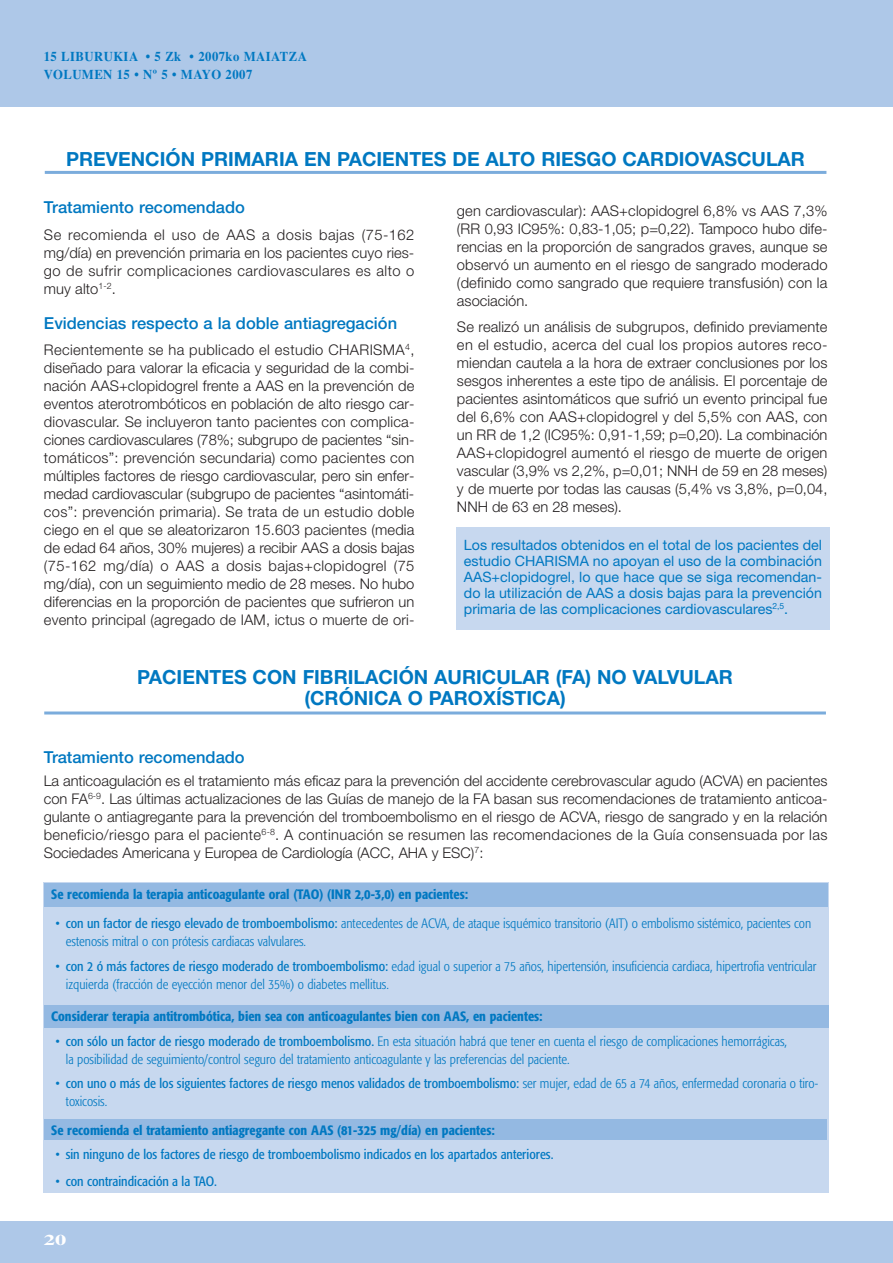
<style>
.page{position:relative;width:893px;height:1263px;background:#fff}
.page>*{position:absolute;margin:0;border:0;box-sizing:border-box;transform-origin:0 0}
.t1{font:700 19.5px/21px "Helvetica Neue";color:#0078c1;text-align:center}
.t2{font:500 16.5px "Helvetica Neue";color:#0078c1}
.t3{font:700 15px "Times";color:#fff;scale:1.5 1}
.t4{font:300 14.7px/18px "Helvetica Neue";letter-spacing:.005em;color:#231f20;text-align:justify}
.t5{font:14.25px/15.9px "Helvetica Neue";color:#0078c1;text-align:justify}
.t6{font:300 condensed 13.5px/18px "Formata";color:#0078c1}
.t7{font:condensed 13.5px/18px "Formata";color:#0078c1}
.t8{font:500 condensed 13.5px "Formata";color:#0078c1}
.t9{font:700 13.5px/18px "Times";letter-spacing:.035em;color:#0078c1;scale:.94 1}
.s1{font-weight:400}
.s2{font-weight:300}
</style>
<div class="page">
<div style="left:43px;top:883px;width:786px;height:310px;background:#c7d8ef"></div>
<div style="left:44px;top:884px;width:783px;height:23px;background:#94b9e2"></div>
<div style="left:44px;top:1005px;width:784px;height:23px;background:#94b9e2"></div>
<div style="left:45px;top:1120px;width:781px;height:20px;background:#94b9e2"></div>
<div style="left:0;top:1221px;width:893px;height:42px;background:#aec8e8"></div>
<div style="left:0;top:0;width:893px;height:106px;background:#aec8e8"></div>
<hr style="left:45px;top:171px;width:781px;height:3px;background:#7bacdc">
<div style="left:456px;top:527px;width:373px;height:102px;background:#c7d8ef"></div>
<hr style="left:44px;top:712px;width:782px;height:3px;background:#7bacdc">
<p class="t9" style="left:44px;top:49px;width:281px">15 LIBURUKIA • 5 Zk • 2007ko MAIATZA<br>VOLUMEN 15 • Nº 5 • MAYO 2007</p>
<h1 class="t1" style="left:66px;top:151px;width:740px">PREVENCIÓN PRIMARIA EN PACIENTES DE ALTO RIESGO CARDIOVASCULAR</h1>
<p class="t2" style="left:44px;top:201px;width:202px">Tratamiento recomendado</p>
<p class="t4" style="left:44px;top:227px;width:372px">Se recomienda el uso de AAS a dosis bajas (75-162 mg/día) en prevención primaria en los pacientes cuyo ries&shy;go de sufrir complicaciones cardiovasculares es alto o muy alto<sup>1-2</sup>.</p>
<p class="t2" style="left:44px;top:317px;width:355px">Evidencias respecto a la doble antiagregación</p>
<p class="t4" style="left:44px;top:342px;width:372px">Recientemente se ha publicado el estudio CHARISMA<sup>4</sup>, diseñado para valorar la eficacia y seguridad de la combi&shy;nación AAS+clopidogrel frente a AAS en la prevención de eventos aterotrombóticos en población de alto riesgo car&shy;diovascular. Se incluyeron tanto pacientes con complica&shy;ciones cardiovasculares (78%; subgrupo de pacientes “sin&shy;tomáticos”: prevención secundaria) como pacientes con múltiples factores de riesgo cardiovascular, pero sin enfer&shy;medad cardiovascular (subgrupo de pacientes “asintomáti&shy;cos”: prevención primaria). Se trata de un estudio doble ciego en el que se aleatorizaron 15.603 pacientes (media de edad 64 años, 30% mujeres) a recibir AAS a dosis bajas (75-162 mg/día) o AAS a dosis bajas+clopidogrel (75 mg/día), con un seguimiento medio de 28 meses. No hubo diferencias en la proporción de pacientes que sufrieron un evento principal (agregado de IAM, ictus o muerte de ori-</p>
<p class="t4" style="left:457px;top:203px;width:372px">gen cardiovascular): AAS+clopidogrel 6,8% vs AAS 7,3% (RR 0,93 IC95%: 0,83-1,05; p=0,22). Tampoco hubo dife&shy;rencias en la proporción de sangrados graves, aunque se observó un aumento en el riesgo de sangrado moderado (definido como sangrado que requiere transfusión) con la asociación.</p>
<p class="t4" style="left:457px;top:319px;width:372px">Se realizó un análisis de subgrupos, definido previamente en el estudio, acerca del cual los propios autores reco&shy;miendan cautela a la hora de extraer conclusiones por los sesgos inherentes a este tipo de análisis. El porcentaje de pacientes asintomáticos que sufrió un evento principal fue del 6,6% con AAS+clopidogrel y del 5,5% con AAS, con un RR de 1,2 (IC95%: 0,91-1,59; p=0,20). La combinación AAS+clopidogrel aumentó el riesgo de muerte de origen vascular (3,9% vs 2,2%, p=0,01; NNH de 59 en 28 meses) y de muerte por todas las causas (5,4% vs 3,8%, p=0,04, NNH de 63 en 28 meses).</p>
<p class="t5" style="left:464px;top:538px;width:360px">Los resultados obtenidos en el total de los pacientes del estudio CHARISMA no apoyan el uso de la combinación AAS+clopidogrel, lo que hace que se siga recomendan&shy;do la utilización de AAS a dosis bajas para la prevención primaria de las complicaciones cardiovasculares<sup>2,5</sup>.</p>
<h1 class="t1" style="left:137px;top:669px;width:597px">PACIENTES CON FIBRILACIÓN AURICULAR (FA) NO VALVULAR (CRÓNICA O PAROXÍSTICA)</h1>
<p class="t2" style="left:44px;top:752px;width:202px">Tratamiento recomendado</p>
<p class="t4" style="left:44px;top:773px;width:785px">La anticoagulación es el tratamiento más eficaz para la prevención del accidente cerebrovascular agudo (ACVA) en pacientes con FA<sup>6-9</sup>. Las últimas actualizaciones de las Guías de manejo de la FA basan sus recomendaciones de tratamiento anticoa&shy;gulante o antiagregante para la prevención del tromboembolismo en el riesgo de ACVA, riesgo de sangrado y en la relación beneficio/riesgo para el paciente<sup>6-8</sup>. A continuación se resumen las recomendaciones de la Guía consensuada por las Sociedades Americana y Europea de Cardiología (ACC, AHA y ESC)<sup>7</sup>:</p>
<p class="t8" style="left:51px;top:889px;width:418px">Se recomienda la terapia anticoagulante oral (TAO) (INR 2,0-3,0) en pacientes:</p>
<p class="t6" style="left:66px;top:916px;width:747px;text-indent:-11px">• <span class="s1">con un factor de riesgo elevado de tromboembolismo:</span> antecedentes de ACVA, de ataque isquémico transitorio (AIT) o embolismo sistémico, pacientes con estenosis mitral o con prótesis cardiacas valvulares.</p>
<p class="t6" style="left:66px;top:958px;width:752px;text-indent:-11px">• <span class="s1">con 2 ó más factores de riesgo moderado de tromboembolismo:</span> edad igual o superior a 75 años, hipertensión, insuficiencia cardiaca, hipertrofia ventricular izquierda (fracción de eyección menor del 35%) o diabetes mellitus.</p>
<p class="t8" style="left:51px;top:1011px;width:493px">Considerar terapia antitrombótica, bien sea con anticoagulantes bien con AAS, en pacientes:</p>
<p class="t6" style="left:66px;top:1033px;width:722px;text-indent:-11px">• <span class="s1">con sólo un factor de riesgo moderado de tromboembolismo.</span> En esta situación habrá que tener en cuenta el riesgo de complicaciones hemorrágicas, la posibilidad de seguimiento/control seguro del tratamiento anticoagulante y las preferencias del paciente.</p>
<p class="t7" style="left:66px;top:1076px;width:754px;text-indent:-11px"><span class="s2">•</span> con uno o más de los siguientes factores de riesgo menos validados de tromboembolismo: <span class="s2">ser mujer, edad de 65 a 74 años, enfermedad coronaria o tiro&shy;toxicosis.</span></p>
<p class="t8" style="left:51px;top:1124px;width:445px">Se recomienda el tratamiento antiagregante con AAS (81-325 mg/día) en pacientes:</p>
<p class="t7" style="left:55px;top:1147px;width:500px"><span class="s2">•</span> sin ninguno de los factores de riesgo de tromboembolismo indicados en los apartados anteriores.</p>
<p class="t7" style="left:55px;top:1173px;width:163px"><span class="s2">•</span> con contraindicación a la TAO.</p>
<p class="t3" style="left:44px;top:1234px;width:16px">20</p>
</div>
